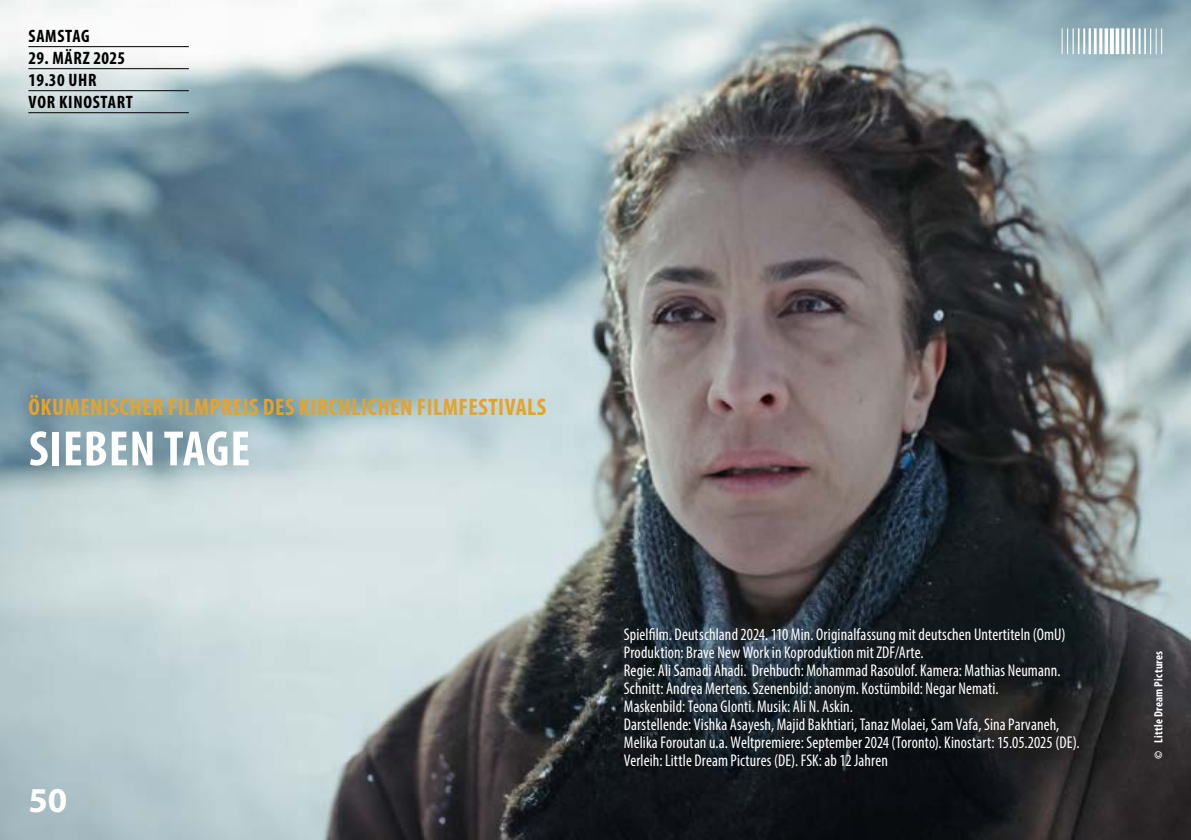
<style>
.page{position:relative;width:1191px;height:840px;background:#fff}
.page>*{position:absolute;margin:0;border:0;box-sizing:border-box;transform-origin:0 0}
.t1{font:700 condensed 50px "Myriad Pro";letter-spacing:.02em;color:#fff}
.t2{font:700 35px "Myriad Pro";color:#fff}
.t3{font:700 condensed 24px "Myriad Pro";letter-spacing:.02em;color:#e6a32a}
.t4{font:700 condensed 18px/22px "Myriad Pro";letter-spacing:.04em;color:#000}
.t5{font:condensed 17px/18px "Myriad Pro";letter-spacing:.01em;color:#fff;scale:.95 1}
.t6{font:700 condensed 12px "Myriad Pro";letter-spacing:.025em;color:#fff}
</style>
<div class="page">
<img style="left:0;top:0;width:1191px;height:839px">
<hr style="left:28px;top:46px;width:161px;height:1px;background:#000">
<hr style="left:28px;top:68px;width:161px;height:1px;background:#000">
<hr style="left:28px;top:90px;width:161px;height:1px;background:#000">
<hr style="left:28px;top:112px;width:161px;height:1px;background:#000">
<hr style="left:1110px;top:28px;width:3px;height:26px;background:#fff">
<svg style="left:1104px;top:28px;width:4px;height:26px"></svg>
<hr style="left:1099px;top:28px;width:3px;height:26px;background:#fff">
<hr style="left:1094px;top:28px;width:2px;height:26px;background:#fff">
<hr style="left:1088px;top:28px;width:3px;height:26px;background:#fff">
<hr style="left:1083px;top:28px;width:2px;height:26px;background:#fff">
<svg style="left:1061px;top:28px;width:18px;height:26px"></svg>
<svg style="left:1115px;top:28px;width:4px;height:26px"></svg>
<hr style="left:1121px;top:28px;width:3px;height:26px;background:#fff">
<hr style="left:1127px;top:28px;width:2px;height:26px;background:#fff">
<hr style="left:1132px;top:28px;width:3px;height:26px;background:#fff">
<hr style="left:1138px;top:28px;width:2px;height:26px;background:#fff">
<svg style="left:1144px;top:28px;width:18px;height:26px"></svg>
<p class="t4" style="left:29px;top:24px;width:63px">SAMSTAG</p>
<p class="t4" style="left:28px;top:46px;width:106px">29. MÄRZ 2025<br>19.30 UHR<br>VOR KINOSTART</p>
<h3 class="t3" style="left:29px;top:392px;width:519px">ÖKUMENISCHER FILMPREIS DES KIRCHLICHEN FILMFESTIVALS</h3>
<h1 class="t1" style="left:29px;top:417px;width:223px">SIEBEN TAGE</h1>
<h2 class="t2" style="left:28px;top:776px;width:40px">50</h2>
<p class="t5" style="left:624px;top:625px;width:481px">Spielfilm. Deutschland 2024. 110 Min. Originalfassung mit deutschen Untertiteln (OmU)<br>Produktion: Brave New Work in Koproduktion mit ZDF/Arte.<br>Regie: Ali Samadi Ahadi. Drehbuch: Mohammad Rasoulof. Kamera: Mathias Neumann.<br>Schnitt: Andrea Mertens. Szenenbild: anonym. Kostümbild: Negar Nemati.<br>Maskenbild: Teona Glonti. Musik: Ali N. Askin.<br>Darstellende: Vishka Asayesh, Majid Bakhtiari, Tanaz Molaei, Sam Vafa, Sina Parvaneh, Melika Foroutan u.a. Weltpremiere: September 2024 (Toronto). Kinostart: 15.05.2025 (DE).<br>Verleih: Little Dream Pictures (DE). FSK: ab 12 Jahren</p>
<p class="t6" style="left:1151px;top:758px;width:110px;rotate:-90deg">© Little Dream Pictures</p>
</div>
